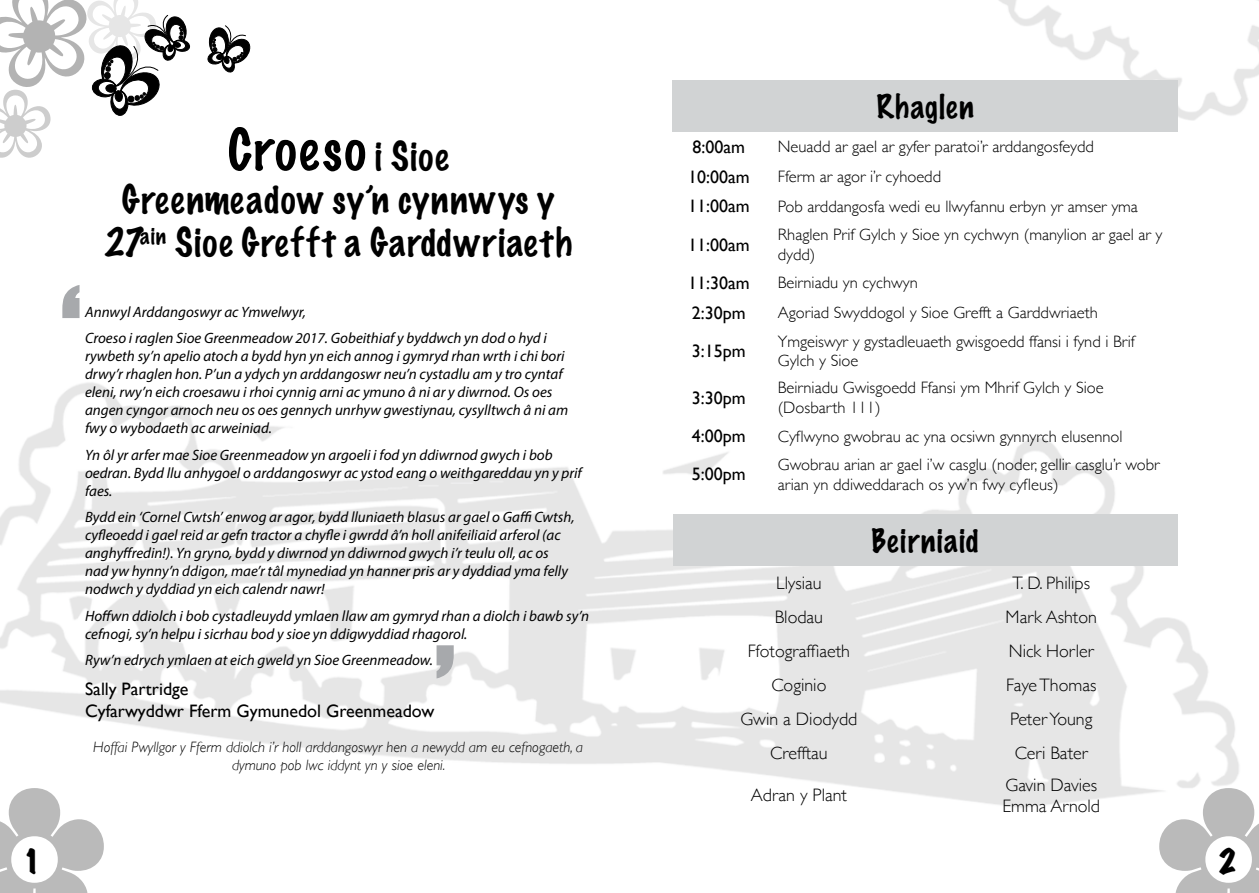
<style>
.page{position:relative;width:1259px;height:893px;background:#fff}
.page>*{position:absolute;margin:0;border:0;box-sizing:border-box;transform-origin:0 0}
.t1{font:129.6px "Impact";color:#a7a9ac}
.t2{font:100 52.5px "Marker Felt";letter-spacing:.04em;color:#000}
.t3{font:100 36px/43.2px "Marker Felt";letter-spacing:.04em;color:#000;text-align:center}
.t4{font:100 30px "Marker Felt";letter-spacing:.045em;color:#000}
.t5{font:expanded 30px "Marker Felt";color:#000}
.t6{font:300 18px/21.6px "Gill Sans";color:#000}
.t7{font:18px "Gill Sans";color:#000}
.t8{font:18px/21.6px "Gill Sans";color:#000}
.t9{font:300 16.5px/19.8px "Gill Sans";color:#000}
.t10{font:italic 15px/18px "Myriad Pro";color:#000}
.t11{font:italic 300 15px/18px "Gill Sans";color:#000;text-align:center}
.s1{font-size:36px}
</style>
<div class="page">
<img style="left:971px;top:0;width:288px;height:132px">
<img style="left:0;top:382px;width:1239px;height:426px">
<div style="left:672px;top:81px;width:505px;height:51px;background:#d1d3d4"></div>
<div style="left:673px;top:514px;width:504px;height:52px;background:#d1d3d4"></div>
<svg style="left:0;top:786px;width:104px;height:22px"></svg>
<svg style="left:91px;top:15px;width:160px;height:101px"></svg>
<svg style="left:1159px;top:786px;width:80px;height:22px"></svg>
<h2 class="t2" style="left:228px;top:108px;width:222px">Croeso <span class="s1">i Sioe</span></h2>
<h3 class="t3" style="left:104px;top:177px;width:469px">Greenmeadow sy’n cynnwys y<br>27<sup>ain</sup> Sioe Grefft a Garddwriaeth</h3>
<h1 class="t1" style="left:60px;top:236px;width:23px">‘</h1>
<p class="t10" style="left:85px;top:298px;width:463px;line-height:26.5px">Annwyl Arddangoswyr ac Ymwelwyr,<br>Croeso i raglen Sioe Greenmeadow 2017. Gobeithiaf y byddwch yn dod o hyd i</p>
<p class="t10" style="left:85px;top:347px;width:484px">rywbeth sy’n apelio atoch a bydd hyn yn eich annog i gymryd rhan wrth i chi bori drwy’r rhaglen hon. P’un a ydych yn arddangoswr neu’n cystadlu am y tro cyntaf eleni, rwy’n eich croesawu i rhoi cynnig arni ac ymuno â ni ar y diwrnod. Os oes angen cyngor arnoch neu os oes gennych unrhyw gwestiynau, cysylltwch â ni am fwy o wybodaeth ac arweiniad.</p>
<p class="t10" style="left:85px;top:445px;width:498px">Yn ôl yr arfer mae Sioe Greenmeadow yn argoeli i fod yn ddiwrnod gwych i bob oedran. Bydd llu anhygoel o arddangoswyr ac ystod eang o weithgareddau yn y prif faes.</p>
<p class="t10" style="left:85px;top:508px;width:491px">Bydd ein ‘Cornel Cwtsh’ enwog ar agor, bydd lluniaeth blasus ar gael o Gaffi Cwtsh, cyfleoedd i gael reid ar gefn tractor a chyfle i gwrdd â’n holl anifeiliaid arferol (ac anghyffredin!). Yn gryno, bydd y diwrnod yn ddiwrnod gwych i’r teulu oll, ac os nad yw hynny’n ddigon, mae’r tâl mynediad yn hanner pris ar y dyddiad yma felly nodwch y dyddiad yn eich calendr nawr!</p>
<p class="t10" style="left:85px;top:606px;width:505px">Hoffwn ddiolch i bob cystadleuydd ymlaen llaw am gymryd rhan a diolch i bawb sy’n cefnogi, sy’n helpu i sicrhau bod y sioe yn ddigwyddiad rhagorol.</p>
<p class="t10" style="left:85px;top:651px;width:349px">Ryw’n edrych ymlaen at eich gweld yn Sioe Greenmeadow.</p>
<p class="t8" style="left:85px;top:679px;width:351px">Sally Partridge<br>Cyfarwyddwr Fferm Gymunedol Greenmeadow</p>
<p class="t11" style="left:93px;top:738px;width:491px">Hoffai Pwyllgor y Fferm ddiolch i’r holl arddangoswyr hen a newydd am eu cefnogaeth, a dymuno pob lwc iddynt yn y sioe eleni.</p>
<h1 class="t1" style="left:456px;top:727px;width:23px;rotate:-180deg">‘</h1>
<h3 class="t4" style="left:876px;top:83px;width:99px">Rhaglen</h3>
<p class="t7" style="left:692px;top:136px;width:54px">8:00am</p>
<p class="t9" style="left:778px;top:136px;width:318px">Neuadd ar gael ar gyfer paratoi’r arddangosfeydd</p>
<p class="t7" style="left:688px;top:166px;width:63px">10:00am</p>
<p class="t9" style="left:778px;top:166px;width:165px">Fferm ar agor i’r cyhoedd</p>
<p class="t7" style="left:688px;top:196px;width:63px">11:00am</p>
<p class="t9" style="left:778px;top:196px;width:362px">Pob arddangosfa wedi eu llwyfannu erbyn yr amser yma</p>
<p class="t7" style="left:688px;top:234px;width:63px">11:00am</p>
<p class="t9" style="left:778px;top:224px;width:386px">Rhaglen Prif Gylch y Sioe yn cychwyn (manylion ar gael ar y dydd)</p>
<p class="t7" style="left:688px;top:272px;width:63px">11:30am</p>
<p class="t9" style="left:778px;top:272px;width:141px">Beirniadu yn cychwyn</p>
<p class="t7" style="left:692px;top:302px;width:55px">2:30pm</p>
<p class="t9" style="left:778px;top:302px;width:321px">Agoriad Swyddogol y Sioe Grefft a Garddwriaeth</p>
<p class="t7" style="left:692px;top:340px;width:55px">3:15pm</p>
<p class="t9" style="left:778px;top:331px;width:358px">Ymgeiswyr y gystadleuaeth gwisgoedd ffansi i fynd i Brif<br>Gylch y Sioe</p>
<p class="t7" style="left:692px;top:387px;width:55px">3:30pm</p>
<p class="t9" style="left:778px;top:377px;width:327px">Beirniadu Gwisgoedd Ffansi ym Mhrif Gylch y Sioe (Dosbarth 111)</p>
<p class="t7" style="left:692px;top:425px;width:55px">4:00pm</p>
<p class="t9" style="left:778px;top:425px;width:346px">Cyflwyno gwobrau ac yna ocsiwn gynnyrch elusennol</p>
<p class="t7" style="left:692px;top:464px;width:55px">5:00pm</p>
<p class="t9" style="left:778px;top:454px;width:383px">Gwobrau arian ar gael i’w casglu (noder, gellir casglu’r wobr arian yn ddiweddarach os yw’n fwy cyfleus)</p>
<h3 class="t4" style="left:871px;top:517px;width:109px">Beirniaid</h3>
<p class="t6" style="left:776px;top:571px;width:47px">Llysiau</p>
<p class="t6" style="left:1012px;top:571px;width:79px">T. D. Philips</p>
<p class="t6" style="left:774px;top:605px;width:50px">Blodau</p>
<p class="t6" style="left:1005px;top:605px;width:93px">Mark Ashton</p>
<p class="t6" style="left:748px;top:639px;width:104px">Ffotograffiaeth</p>
<p class="t6" style="left:1008px;top:639px;width:86px">Nick Horler</p>
<p class="t6" style="left:771px;top:673px;width:56px">Coginio</p>
<p class="t6" style="left:1006px;top:673px;width:92px">Faye Thomas</p>
<p class="t6" style="left:740px;top:707px;width:119px">Gwin a Diodydd</p>
<p class="t6" style="left:1010px;top:707px;width:84px">Peter Young</p>
<p class="t6" style="left:770px;top:741px;width:59px">Crefftau</p>
<p class="t6" style="left:1014px;top:741px;width:74px">Ceri Bater</p>
<p class="t6" style="left:751px;top:784px;width:98px">Adran y Plant</p>
<p class="t6" style="left:1002px;top:773px;width:99px">Gavin Davies<br>Emma Arnold</p>
<h3 class="t5" style="left:22px;top:838px;width:21px">1</h3>
<h3 class="t5" style="left:1217px;top:838px;width:21px">2</h3>
</div>
